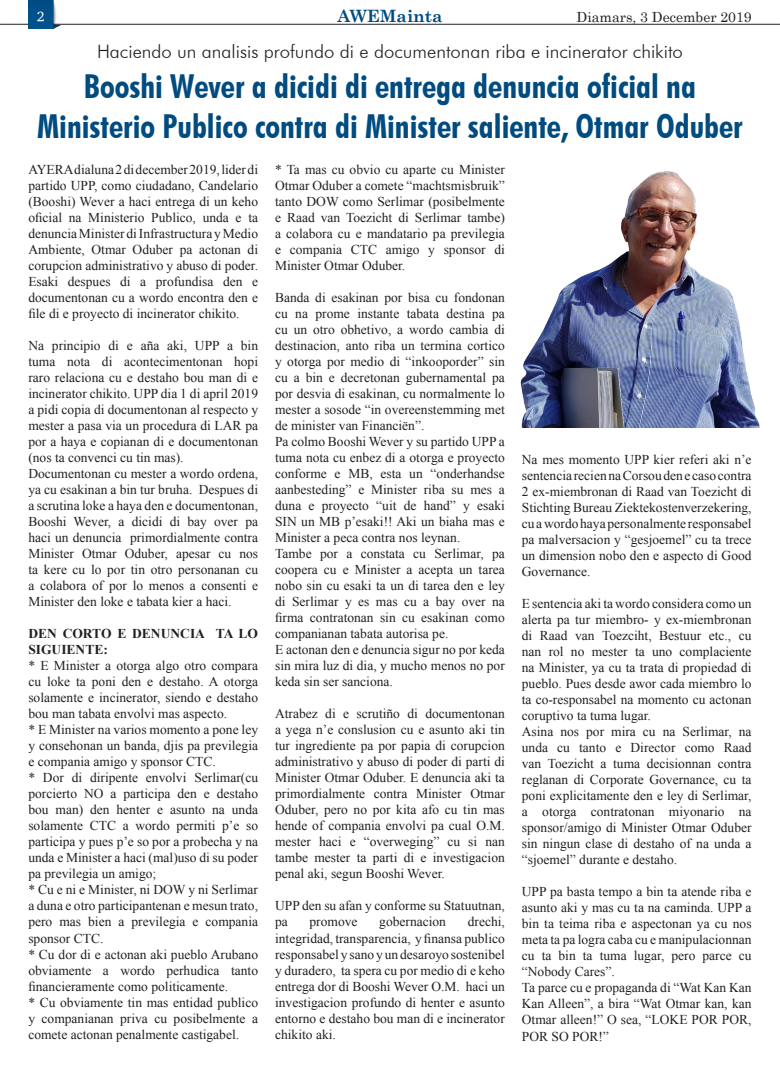
<style>
.page{position:relative;width:780px;height:1078px;background:#fff}
.page>*{position:absolute;margin:0;border:0;box-sizing:border-box;transform-origin:0 0}
.No_Spacing{font:700 condensed 33px/39.6px "Futura BT";color:#004b80;text-align:center}
.No_Spacing-2{font:300 18.5px "Futura BT";color:#231f20}
.Body_Text_14{font:700 17px "Century Schoolbook";color:#004b80}
.Body_Text_14-2{font:14px "Century Schoolbook";color:#231f20}
.t1{font:14px "Charter ITCTT";color:#fff}
.No_Spacing-3{font:13.5px/16px "Times New Roman";color:#231f20;text-align:justify}
.No_Spacing-4{font:700 13.5px/16px "Times New Roman";color:#231f20}
</style>
<div class="page">
<img style="left:28px;top:0;width:33px;height:28px">
<svg style="left:0;top:24px;width:28px;height:1px"></svg>
<hr style="left:53px;top:24px;width:727px;height:1px;background:#231f20">
<img style="left:520px;top:171px;width:240px;height:256px">
<p class="t1" style="left:37px;top:7px;width:9px">2</p>
<p class="Body_Text_14" style="left:337px;top:3px;width:107px">AWEMainta</p>
<p class="Body_Text_14-2" style="left:576px;top:5px;width:177px">Diamars, 3 December 2019</p>
<p class="No_Spacing-2" style="left:97px;top:41px;width:587px">Haciendo un analisis profundo di e documentonan riba e incinerator chikito</p>
<p class="No_Spacing" style="left:37px;top:66px;width:707px">Booshi Wever a dicidi di entrega denuncia oficial na<br>Ministerio Publico contra di Minister saliente, Otmar Oduber</p>
<p class="No_Spacing-3" style="left:28px;top:161px;width:231px">AYERA dialuna 2 di december 2019, lider di partido UPP, como ciudadano, Candelario (Booshi) Wever a haci entrega di un keho oficial na Ministerio Publico, unda e ta denuncia Minister di Infrastructura y Medio Ambiente, Otmar Oduber pa actonan di corupcion administrativo y abuso di poder.</p>
<p class="No_Spacing-3" style="left:28px;top:273px;width:231px">Esaki despues di a profundisa den e documentonan cu a wordo encontra den e file di e proyecto di incinerator chikito.</p>
<p class="No_Spacing-3" style="left:28px;top:337px;width:231px">Na principio di e aña aki, UPP a bin tuma nota di acontecimentonan hopi raro relaciona cu e destaho bou man di e incinerator chikito. UPP dia 1 di april 2019 a pidi copia di documentonan al respecto y mester a pasa via un procedura di LAR pa por a haya e copianan di e documentonan (nos ta convenci cu tin mas).</p>
<p class="No_Spacing-3" style="left:28px;top:465px;width:231px">Documentonan cu mester a wordo ordena, ya cu esakinan a bin tur bruha. Despues di a scrutina loke a haya den e documentonan, Booshi Wever, a dicidi di bay over pa haci un denuncia primordialmente contra Minister Otmar Oduber, apesar cu nos ta kere cu lo por tin otro personanan cu a colabora of por lo menos a consenti e Minister den loke e tabata kier a haci.</p>
<p class="No_Spacing-4" style="left:28px;top:625px;width:231px">DEN CORTO E DENUNCIA TA LO<br>SIGUIENTE:</p>
<p class="No_Spacing-3" style="left:28px;top:657px;width:231px">* E Minister a otorga algo otro compara cu loke ta poni den e destaho. A otorga solamente e incinerator, siendo e destaho bou man tabata envolvi mas aspecto.</p>
<p class="No_Spacing-3" style="left:28px;top:721px;width:231px">* E Minister na varios momento a pone ley y consehonan un banda, djis pa previlegia e compania amigo y sponsor CTC.</p>
<p class="No_Spacing-3" style="left:28px;top:769px;width:231px">* Dor di diripente envolvi Serlimar(cu porcierto NO a participa den e destaho bou man) den henter e asunto na unda solamente CTC a wordo permiti p’e so participa y pues p’e so por a probecha y na unda e Minister a haci (mal)uso di su poder pa previlegia un amigo;</p>
<p class="No_Spacing-3" style="left:28px;top:881px;width:231px">* Cu e ni e Minister, ni DOW y ni Serlimar a duna e otro participantenan e mesun trato, pero mas bien a previlegia e compania sponsor CTC.</p>
<p class="No_Spacing-3" style="left:28px;top:945px;width:231px">* Cu dor di e actonan aki pueblo Arubano obviamente a wordo perhudica tanto financieramente como politicamente.</p>
<p class="No_Spacing-3" style="left:28px;top:993px;width:231px">* Cu obviamente tin mas entidad publico y companianan priva cu posibelmente a comete actonan penalmente castigabel.</p>
<p class="No_Spacing-3" style="left:275px;top:161px;width:231px">* Ta mas cu obvio cu aparte cu Minister Otmar Oduber a comete “machtsmisbruik” tanto DOW como Serlimar (posibelmente e Raad van Toezicht di Serlimar tambe) a colabora cu e mandatario pa previlegia e compania CTC amigo y sponsor di Minister Otmar Oduber.</p>
<p class="No_Spacing-3" style="left:275px;top:289px;width:231px">Banda di esakinan por bisa cu fondonan cu na prome instante tabata destina pa cu un otro obhetivo, a wordo cambia di destinacion, anto riba un termina cortico y otorga por medio di “inkooporder” sin cu a bin e decretonan gubernamental pa por desvia di esakinan, cu normalmente lo mester a sosode “in overeenstemming met de minister van Financiën”.</p>
<p class="No_Spacing-3" style="left:275px;top:433px;width:231px">Pa colmo Booshi Wever y su partido UPP a tuma nota cu enbez di a otorga e proyecto conforme e MB, esta un “onderhandse aanbesteding” e Minister riba su mes a duna e proyecto “uit de hand” y esaki SIN un MB p’esaki!! Aki un biaha mas e Minister a peca contra nos leynan.</p>
<p class="No_Spacing-3" style="left:275px;top:545px;width:231px">Tambe por a constata cu Serlimar, pa coopera cu e Minister a acepta un tarea nobo sin cu esaki ta un di tarea den e ley di Serlimar y es mas cu a bay over na firma contratonan sin cu esakinan como companianan tabata autorisa pe.</p>
<p class="No_Spacing-3" style="left:275px;top:641px;width:231px">E actonan den e denuncia sigur no por keda sin mira luz di dia, y mucho menos no por keda sin ser sanciona.</p>
<p class="No_Spacing-3" style="left:275px;top:705px;width:231px">Atrabez di e scrutiño di documentonan a yega n’e conslusion cu e asunto aki tin tur ingrediente pa por papia di corupcion administrativo y abuso di poder di parti di Minister Otmar Oduber. E denuncia aki ta primordialmente contra Minister Otmar Oduber, pero no por kita afo cu tin mas hende of compania envolvi pa cual O.M. mester haci e “overweging” cu si nan tambe mester ta parti di e investigacion penal aki, segun Booshi Wever.</p>
<p class="No_Spacing-3" style="left:275px;top:897px;width:231px">UPP den su afan y conforme su Statuutnan, pa</p>
<p class="No_Spacing-3" style="left:275px;top:913px;width:231px;text-indent:193px">drechi, integridad, transparencia, y finansa publico responsabel y sano y un desaroyo sostenibel y duradero, ta spera cu por medio di e keho entrega dor di Booshi Wever O.M. haci un investigacion profundo di henter e asunto entorno e destaho bou man di e incinerator chikito aki.</p>
<p class="No_Spacing-3" style="left:309px;top:913px;width:49px">promove</p>
<p class="No_Spacing-3" style="left:379px;top:913px;width:68px">gobernacion</p>
<p class="No_Spacing-3" style="left:522px;top:451px;width:231px">Na mes momento UPP kier referi aki n’e sentencia recien na Corsou den e caso contra 2 ex-miembronan di Raad van Toezicht di Stichting Bureau Ziektekostenverzekering, cu a wordo haya personalmente responsabel pa malversacion y “gesjoemel” cu ta trece un dimension nobo den e aspecto di Good Governance.</p>
<p class="No_Spacing-3" style="left:522px;top:595px;width:231px">E sentencia aki ta wordo considera como un alerta pa tur miembro- y ex-miembronan di Raad van Toezciht, Bestuur etc., cu nan rol no mester ta uno complaciente na Minister, ya cu ta trata di propiedad di pueblo. Pues desde awor cada miembro lo ta co-responsabel na momento cu actonan coruptivo ta tuma lugar.</p>
<p class="No_Spacing-3" style="left:522px;top:723px;width:231px">Asina nos por mira cu na Serlimar, na unda cu tanto e Director como Raad van Toezicht a tuma decisionnan contra reglanan di Corporate Governance, cu ta poni explicitamente den e ley di Serlimar, a otorga contratonan miyonario na sponsor/amigo di Minister Otmar Oduber sin ningun clase di destaho of na unda a “sjoemel” durante e destaho.</p>
<p class="No_Spacing-3" style="left:522px;top:883px;width:231px">UPP pa basta tempo a bin ta atende riba e asunto aki y mas cu ta na caminda. UPP a bin ta teima riba e aspectonan ya cu nos meta ta pa logra caba cu e manipulacionnan cu ta bin ta tuma lugar, pero parce cu “Nobody Cares”.</p>
<p class="No_Spacing-3" style="left:522px;top:978px;width:231px;line-height:16.3px">Ta parce cu e propaganda di “Wat Kan Kan Kan Alleen”, a bira “Wat Otmar kan, kan Otmar alleen!” O sea, “LOKE POR POR, POR SO POR!”</p>
</div>
